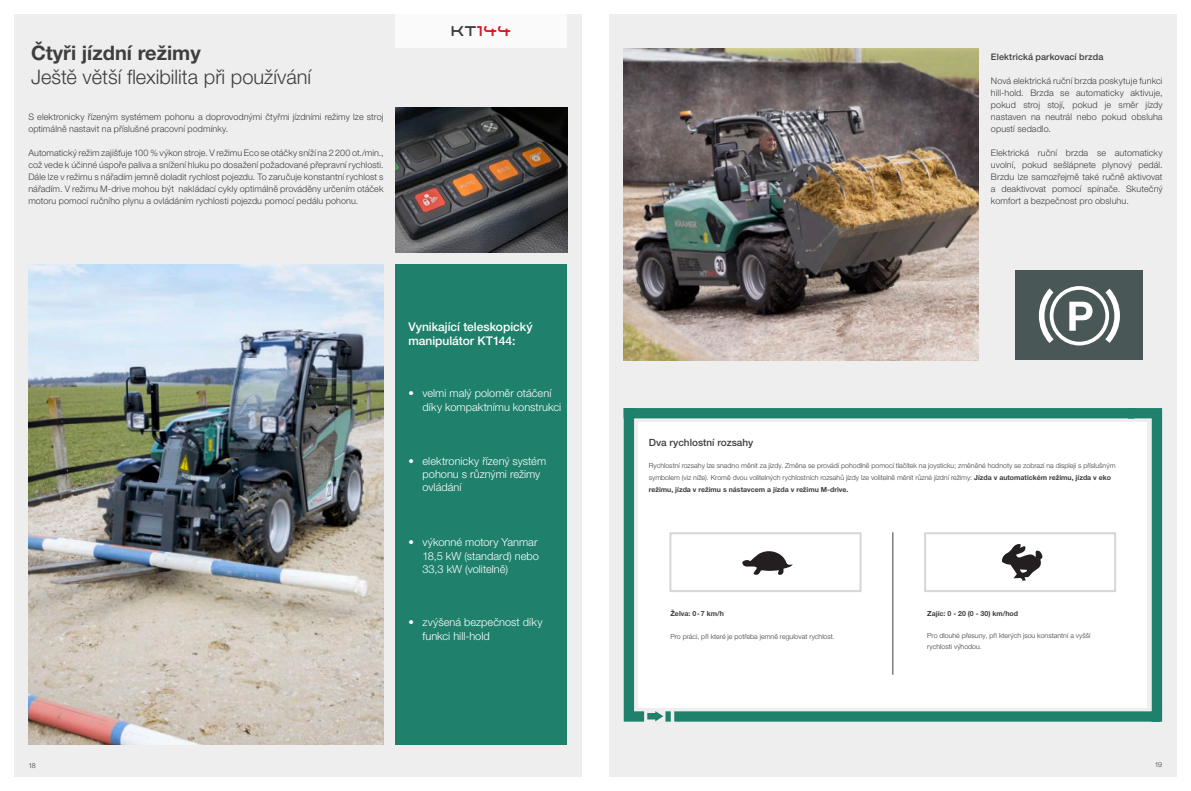
<style>
.page{position:relative;width:1191px;height:791px;background:#fff}
.page>*{position:absolute;margin:0;border:0;box-sizing:border-box;transform-origin:0 0}
.t1{font:300 20px "Helvetica Neue LTW1 G";color:#3e3e3f}
.t2{font:700 20px "Helvetica Neue LTW1 G";color:#3e3e3f}
.t3{font:15px "Wacker Neuson";color:#d7171f}
.t4{font:500 12px/14px "Helvetica Neue LTW1 G";color:#fff}
.t5{font:300 11px/13.2px "Helvetica Neue LTW1 G";color:#fff}
.t6{font:500 10px "Helvetica Neue LTW1 G";color:#3e3e3f}
.t7{font:300 9px/12px "Helvetica Neue LTW1 G";letter-spacing:.01em;color:#3e3e3f;text-align:justify}
.t8{font:500 9px "Helvetica Neue LTW1 G";letter-spacing:.01em;color:#3e3e3f}
.t9{font:300 7px/12px "Helvetica Neue LTW1 G";color:#3e3e3f}
.t10{font:700 7px "Helvetica Neue LTW1 G";color:#3e3e3f}
.s1{color:#3e3e3f}
.s2{font-weight:700}
</style>
<div class="page">
<div style="left:609px;top:14px;width:567px;height:763px;background:#eeeeef"></div>
<div style="left:1015px;top:271px;width:128px;height:89px;background:#4a5757"></div>
<svg style="left:1038px;top:286px;width:82px;height:59px"></svg>
<div style="left:14px;top:14px;width:567px;height:763px;background:#eeeeef"></div>
<div style="left:395px;top:264px;width:172px;height:480px;background:#1f816c"></div>
<div style="left:395px;top:0;width:172px;height:48px;background:#fff"></div>
<svg style="left:623px;top:408px;width:539px;height:314px;background:#e4efed"></svg>
<svg style="left:647px;top:711px;width:24px;height:11px"></svg>
<hr style="left:892px;top:532px;width:1px;height:143px;background:#3e3e3f">
<div style="left:670px;top:533px;width:190px;height:58px;background:#fff"></div>
<svg style="left:742px;top:551px;width:50px;height:24px"></svg>
<div style="left:669px;top:532px;width:192px;height:60px;border:2px solid #d5d6d8"></div>
<div style="left:925px;top:533px;width:190px;height:58px;background:#fff"></div>
<svg style="left:1002px;top:544px;width:41px;height:36px"></svg>
<div style="left:924px;top:532px;width:192px;height:60px;border:2px solid #d5d6d8"></div>
<img style="left:395px;top:108px;width:172px;height:144px">
<img style="left:28px;top:264px;width:355px;height:480px">
<img style="left:623px;top:48px;width:355px;height:312px">
<h1 class="t2" style="left:31px;top:41px;width:171px">Čtyři jízdní režimy</h1>
<h1 class="t1" style="left:31px;top:65px;width:282px">Ještě větší flexibilita při používání</h1>
<p class="t7" style="left:28px;top:111px;width:357px">S elektronicky řízeným systémem pohonu a doprovodnými čtyřmi jízdními režimy lze stroj optimálně nastavit na příslušné pracovní podmínky.</p>
<p class="t7" style="left:28px;top:147px;width:357px">Automatický režim zajišťuje 100 % výkon stroje. V režimu Eco se otáčky sníží na 2 200 ot./min., což vede k účinné úspoře paliva a snížení hluku po dosažení požadované přepravní rychlosti.<br>Dále lze v režimu s nářadím jemně doladit rychlost pojezdu. To zaručuje konstantní rychlost s nářadím. V režimu M-drive mohou být nakládací cykly optimálně prováděny určením otáček motoru pomocí ručního plynu a ovládáním rychlosti pojezdu pomocí pedálu pohonu.</p>
<h2 class="t3" style="left:451px;top:24px;width:62px"><span class="s1">KT</span>144</h2>
<h3 class="t4" style="left:408px;top:319px;width:126px">Vynikající teleskopický manipulátor KT144:</h3>
<p class="t5" style="left:422px;top:387px;width:140px;text-indent:-14px">• velmi malý poloměr otáčení díky kompaktnímu konstrukci</p>
<p class="t5" style="left:422px;top:454px;width:125px;text-indent:-14px">• elektronicky řízený systém pohonu s různými režimy ovládání</p>
<p class="t5" style="left:408px;top:535px;width:132px;line-height:14.2px;text-align:right">• výkonné motory Yanmar<br>18,5 kW (standard) nebo</p>
<p class="t5" style="left:422px;top:562px;width:87px">33,3 kW (volitelně)</p>
<p class="t5" style="left:422px;top:616px;width:121px;text-indent:-14px">• zvýšená bezpečnost díky funkci hill-hold</p>
<p class="t9" style="left:28px;top:760px;width:9px">18</p>
<p class="t8" style="left:991px;top:51px;width:114px">Elektrická parkovací brzda</p>
<p class="t7" style="left:991px;top:75px;width:173px">Nová elektrická ruční brzda poskytuje funkci hill-hold. Brzda se automaticky aktivuje, pokud stroj stojí, pokud je směr jízdy nastaven na neutrál nebo pokud obsluha opustí sedadlo.</p>
<p class="t7" style="left:991px;top:147px;width:173px">Elektrická ruční brzda se automaticky uvolní, pokud sešlápnete plynový pedál.<br>Brzdu lze samozřejmě také ručně aktivovat a deaktivovat pomocí spínače. Skutečný komfort a bezpečnost pro obsluhu.</p>
<p class="t6" style="left:649px;top:436px;width:106px">Dva rychlostní rozsahy</p>
<p class="t9" style="left:649px;top:459px;width:468px">Rychlostní rozsahy lze snadno měnit za jízdy. Změna se provádí pohodlně pomocí tlačítek na joysticku; změněné hodnoty se zobrazí na displeji s příslušným symbolem (viz níže). Kromě dvou volitelných rychlostních rozsahů jízdy lze volitelně měnit různé jízdní režimy: <span class="s2">Jízda v automatickém režimu, jízda v eko režimu, jízda v režimu s nástavcem a jízda v režimu M-drive.</span></p>
<p class="t10" style="left:670px;top:609px;width:55px">Želva: 0-7 km/h</p>
<p class="t9" style="left:670px;top:630px;width:166px">Pro práci, při které je potřeba jemně regulovat rychlost.</p>
<p class="t10" style="left:927px;top:609px;width:92px">Zajíc: 0 - 20 (0 - 30) km/hod</p>
<p class="t9" style="left:927px;top:630px;width:165px;line-height:11px">Pro dlouhé přesuny, při kterých jsou konstantní a vyšší rychlosti výhodou.</p>
<p class="t9" style="left:1154px;top:759px;width:9px">19</p>
</div>
